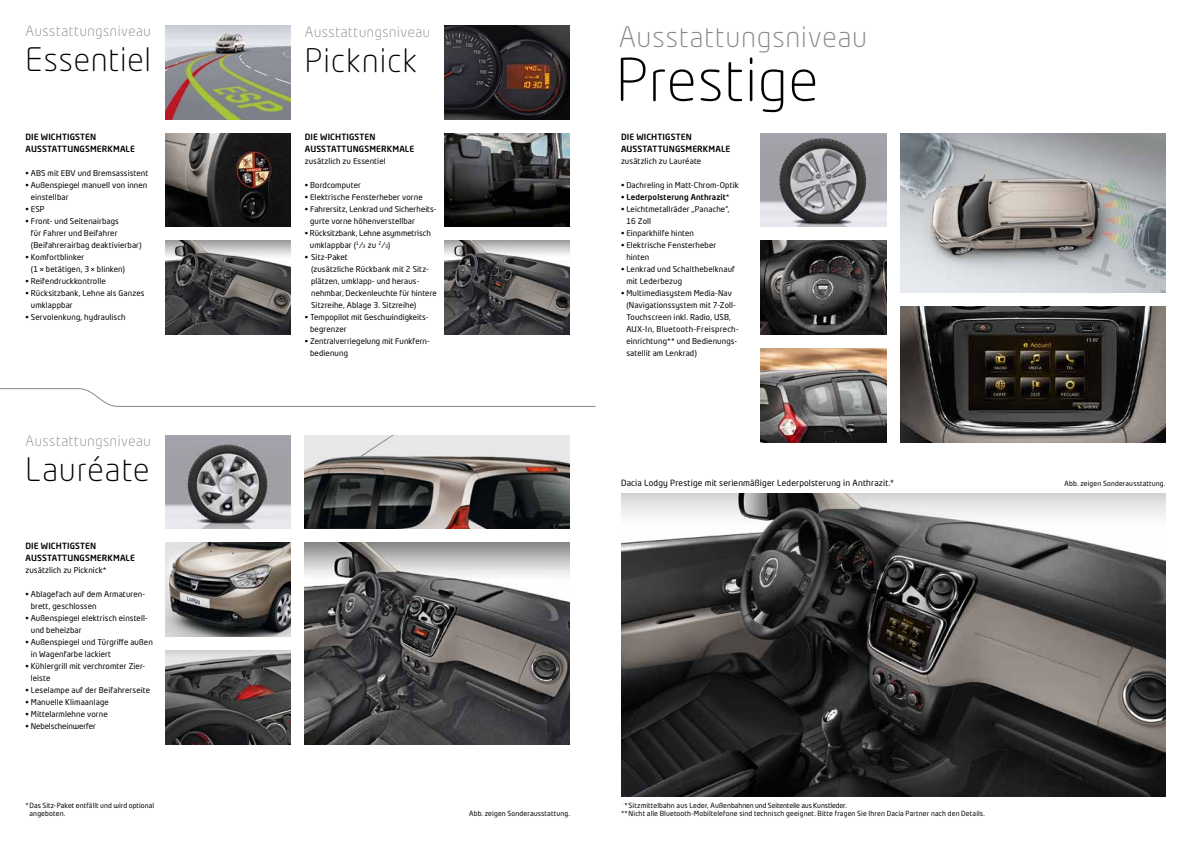
<style>
.page{position:relative;width:1191px;height:842px;background:#fff}
.page>*{position:absolute;margin:0;border:0;box-sizing:border-box;transform-origin:0 0}
.t1{font:300 58px "Neo Tech Dacia";letter-spacing:.025em;color:#000}
.t2{font:300 32px "Neo Tech Dacia";letter-spacing:.035em;color:#000}
.t3{font:300 28px "Neo Tech Dacia";letter-spacing:.04em;color:#878787}
.t4{font:300 14px "Neo Tech Dacia";letter-spacing:.045em;color:#878787}
.t5{font:500 8.5px/12px "Neo Tech Dacia";letter-spacing:.015em;color:#000}
.t6{font:8.5px "Neo Tech Dacia";letter-spacing:.02em;color:#000}
.t7{font:8px/12px "Neo Tech Dacia";letter-spacing:.01em;color:#000}
.t8{font:500 8px "Neo Tech Dacia";letter-spacing:.015em;color:#000}
.t9{font:8px "Neo Tech Dacia";letter-spacing:-.015em;color:#000}
.t10{font:7px/8px "Neo Tech Dacia";letter-spacing:.015em;color:#000}
.s1{font-size:9px}
.s2{font-size:4.9px}
.s3{font-weight:400}
.s4{color:#dee0f2}
</style>
<div class="page">
<svg style="left:0;top:388px;width:596px;height:19px"></svg>
<img style="left:165px;top:435px;width:126px;height:94px">
<img style="left:165px;top:543px;width:126px;height:93px">
<img style="left:305px;top:435px;width:265px;height:94px">
<img style="left:165px;top:651px;width:126px;height:93px">
<img style="left:305px;top:543px;width:265px;height:201px">
<img style="left:165px;top:133px;width:126px;height:94px">
<img style="left:444px;top:133px;width:126px;height:94px">
<img style="left:165px;top:241px;width:126px;height:93px">
<img style="left:444px;top:241px;width:126px;height:93px">
<img style="left:165px;top:26px;width:126px;height:93px">
<img style="left:444px;top:26px;width:126px;height:93px">
<img style="left:621px;top:493px;width:544px;height:304px">
<img style="left:760px;top:349px;width:126px;height:93px">
<img style="left:760px;top:133px;width:126px;height:94px">
<img style="left:900px;top:306px;width:265px;height:136px">
<img style="left:760px;top:241px;width:126px;height:93px">
<img style="left:900px;top:133px;width:265px;height:159px">
<h3 class="t4" style="left:26px;top:22px;width:127px">Ausstattungsniveau</h3>
<h2 class="t2" style="left:26px;top:40px;width:127px">Essentiel</h2>
<p class="t5" style="left:26px;top:130px;width:111px">DIE WICHTIGSTEN<br>AUSSTATTUNGSMERKMALE</p>
<p class="t7" style="left:26px;top:167px;width:124px">• ABS mit EBV und Bremsassistent</p>
<p class="t7" style="left:31px;top:179px;width:118px;text-indent:-5px">• Außenspiegel manuell von innen einstellbar</p>
<p class="t7" style="left:26px;top:203px;width:21px">• ESP</p>
<p class="t7" style="left:31px;top:215px;width:112px;text-indent:-5px">• Front- und Seitenairbags<br>für Fahrer und Beifahrer (Beifahrerairbag deaktivierbar)</p>
<p class="t7" style="left:31px;top:251px;width:96px;text-indent:-5px">• Komfortblinker (1<span class="s1">×</span>betätigen, 3<span class="s1">×</span>blinken)</p>
<p class="t7" style="left:26px;top:275px;width:82px">• Reifendruckkontrolle</p>
<p class="t7" style="left:31px;top:287px;width:115px;text-indent:-5px">• Rücksitzbank, Lehne als Ganzes umklappbar</p>
<p class="t7" style="left:26px;top:311px;width:102px">• Servolenkung, hydraulisch</p>
<h3 class="t4" style="left:26px;top:432px;width:127px">Ausstattungsniveau</h3>
<h2 class="t2" style="left:26px;top:449px;width:125px">Lauréate</h2>
<p class="t5" style="left:26px;top:540px;width:111px">DIE WICHTIGSTEN<br>AUSSTATTUNGSMERKMALE</p>
<p class="t7" style="left:26px;top:564px;width:83px">zusätzlich zu Picknick*</p>
<p class="t7" style="left:31px;top:588px;width:116px;text-indent:-5px">• Ablagefach auf dem Armaturen&shy;brett, geschlossen</p>
<p class="t7" style="left:31px;top:612px;width:118px;text-indent:-5px">• Außenspiegel elektrisch einstell&shy;und beheizbar</p>
<p class="t7" style="left:31px;top:636px;width:123px;text-indent:-5px">• Außenspiegel und Türgriffe außen in Wagenfarbe lackiert</p>
<p class="t7" style="left:31px;top:660px;width:116px;text-indent:-5px">• Kühlergrill mit verchromter Zier&shy;leiste</p>
<p class="t7" style="left:26px;top:684px;width:126px">• Leselampe auf der Beifahrerseite</p>
<p class="t7" style="left:26px;top:696px;width:85px">• Manuelle Klimaanlage</p>
<p class="t7" style="left:26px;top:708px;width:84px">• Mittelarmlehne vorne</p>
<p class="t9" style="left:26px;top:721px;width:72px">• Nebelscheinwerfer</p>
<h3 class="t4" style="left:305px;top:23px;width:127px">Ausstattungsniveau</h3>
<h2 class="t2" style="left:305px;top:40px;width:113px">Picknick</h2>
<p class="t5" style="left:305px;top:130px;width:111px">DIE WICHTIGSTEN<br>AUSSTATTUNGSMERKMALE</p>
<p class="t7" style="left:305px;top:155px;width:82px">zusätzlich zu Essentiel</p>
<p class="t7" style="left:305px;top:179px;width:58px">• Bordcomputer</p>
<p class="t7" style="left:305px;top:191px;width:119px">• Elektrische Fensterheber vorne</p>
<p class="t7" style="left:310px;top:203px;width:128px;text-indent:-5px">• Fahrersitz, Lenkrad und Sicherheits&shy;gurte vorne höhenverstellbar</p>
<p class="t7" style="left:310px;top:227px;width:122px;text-indent:-5px">• Rücksitzbank, Lehne asymmetrisch umklappbar (<sup>1</sup> ⁄<span class="s2">3</span> zu <sup>2</sup> ⁄<span class="s2">3</span>)</p>
<p class="t7" style="left:311px;top:251px;width:127px;text-indent:-6px">• Sitz-Paket<br>(zusätzliche Rückbank mit 2 Sitz&shy;plätzen, umklapp- und heraus&shy;nehmbar, Deckenleuchte für hintere<br>Sitzreihe, Ablage 3. Sitzreihe)</p>
<p class="t7" style="left:310px;top:311px;width:119px;text-indent:-5px">• Tempopilot mit Geschwindigkeits&shy;begrenzer</p>
<p class="t7" style="left:310px;top:335px;width:120px;text-indent:-5px">• Zentralverriegelung mit Funkfern&shy;bedienung</p>
<p class="t10" style="left:30px;top:802px;width:126px;text-indent:-4px">* Das Sitz-Paket entfällt und wird optional angeboten.</p>
<p class="t10" style="left:469px;top:810px;width:102px">Abb. zeigen Sonderausstattung.</p>
<h3 class="t3" style="left:618px;top:19px;width:250px">Ausstattungsniveau</h3>
<h1 class="t1" style="left:616px;top:44px;width:204px">Prestige</h1>
<p class="t5" style="left:621px;top:130px;width:111px">DIE WICHTIGSTEN<br>AUSSTATTUNGSMERKMALE</p>
<p class="t7" style="left:621px;top:155px;width:82px">zusätzlich zu Lauréate</p>
<p class="t7" style="left:621px;top:179px;width:119px">• Dachreling in Matt-Chrom-Optik</p>
<p class="t8" style="left:621px;top:192px;width:110px">• Lederpolsterung Anthrazit<span class="s3">*</span></p>
<p class="t7" style="left:626px;top:203px;width:105px;text-indent:-5px">• Leichtmetallräder „Panache“,<br>16 Zoll</p>
<p class="t7" style="left:621px;top:227px;width:75px">• Einparkhilfe hinten</p>
<p class="t7" style="left:626px;top:239px;width:91px;text-indent:-5px">• Elektrische Fensterheber hinten</p>
<p class="t7" style="left:626px;top:263px;width:110px;text-indent:-5px">• Lenkrad und Schalthebelknauf mit Lederbezug</p>
<p class="t7" style="left:626px;top:287px;width:113px;text-indent:-5px">• Multimediasystem Media-Nav (Navigationssystem mit 7-Zoll-<br>Touchscreen inkl. Radio, USB,<br>AUX-In, Bluetooth-Freisprech&shy;einrichtung** und Bedienungs&shy;satellit am Lenkrad)</p>
<p class="t6" style="left:621px;top:477px;width:275px">Dacia Lodgy Prestige mit serienmäßiger Lederpolsterung in Anthrazit.*</p>
<p class="t10" style="left:1064px;top:479px;width:102px">Abb. zeigen Sonderausstattung.</p>
<p class="t10" style="left:621px;top:802px;width:365px"><span class="s4">*</span>* Sitzmittelbahn aus Leder, Außenbahnen und Seitenteile aus Kunstleder.<br>** Nicht alle Bluetooth-Mobiltelefone sind technisch geeignet. Bitte fragen Sie Ihren Dacia Partner nach den Details.</p>
</div>
